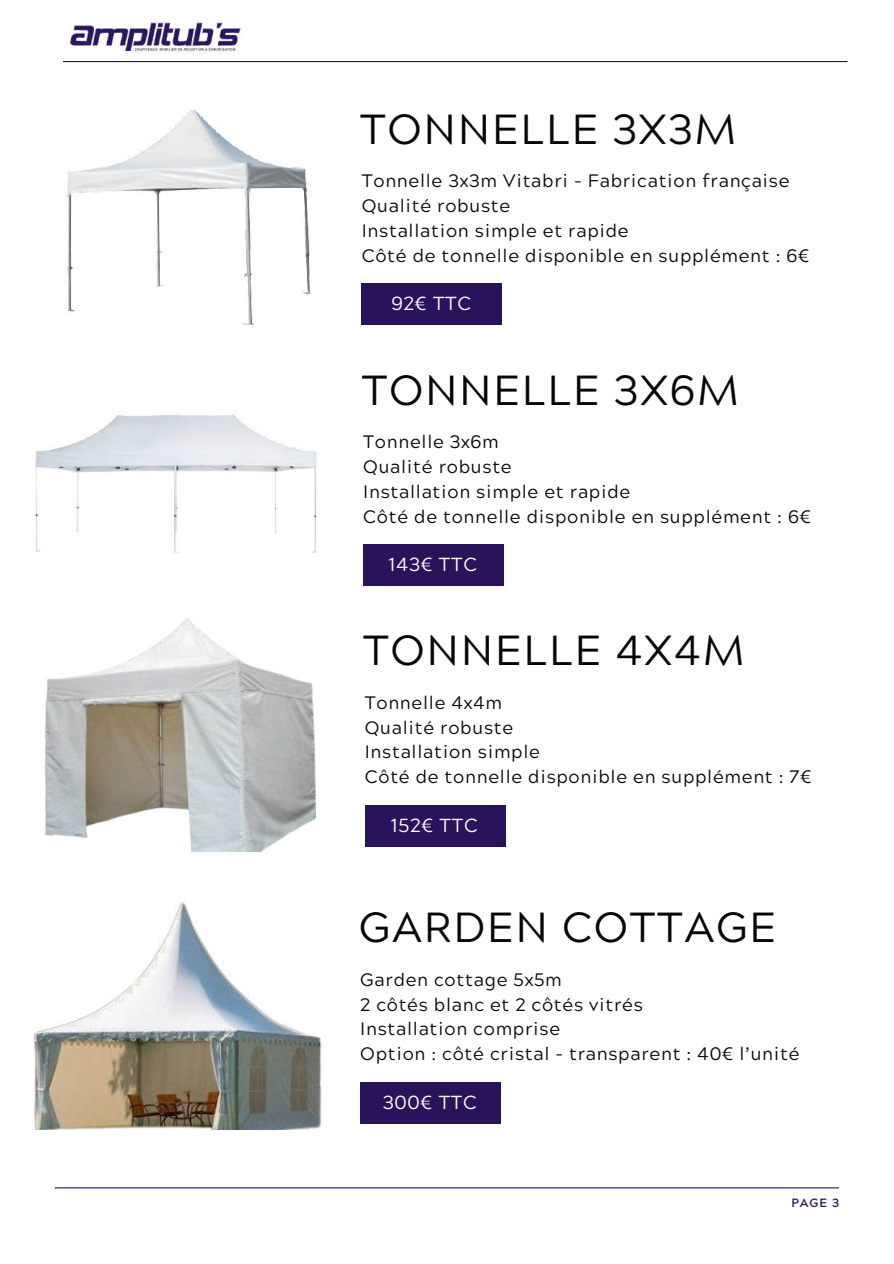
<style>
.page{position:relative;width:894px;height:1264px;background:#fff}
.page>*{position:absolute;margin:0;border:0;box-sizing:border-box;transform-origin:0 0}
.t1{font:42px "Acherus Grotesque";letter-spacing:.04em;color:#080704}
.t2{font:18.9px "Acherus Grotesque";letter-spacing:.04em;color:#fff}
.t3{font:18px/24.8px "Acherus Grotesque";letter-spacing:.04em;color:#080704}
.t4{font:700 12px "Acherus Grotesque";color:#341e54}
</style>
<div class="page">
<hr style="left:63px;top:61px;width:784px;height:1px;background:#29145b">
<img style="left:70px;top:22px;width:171px;height:32px">
<hr style="left:55px;top:1187px;width:783px;height:1px;background:#29145b">
<img style="left:65px;top:110px;width:246px;height:215px">
<div style="left:361px;top:283px;width:141px;height:42px;background:#29145b"></div>
<div style="left:363px;top:544px;width:140px;height:42px;background:#29145b"></div>
<img style="left:35px;top:414px;width:282px;height:139px">
<div style="left:360px;top:1082px;width:140px;height:41px;background:#29145b"></div>
<div style="left:364px;top:805px;width:141px;height:42px;background:#29145b"></div>
<img style="left:44px;top:618px;width:272px;height:233px">
<img style="left:33px;top:902px;width:289px;height:226px">
<h1 class="t1" style="left:360px;top:94px;width:377px">TONNELLE 3X3M</h1>
<p class="t3" style="left:361px;top:168px;width:449px">Tonnelle 3x3m Vitabri - Fabrication française Qualité robuste<br>Installation simple et rapide<br>Côté de tonnelle disponible en supplément : 6€</p>
<p class="t2" style="left:391px;top:287px;width:81px">92€ TTC</p>
<h1 class="t1" style="left:361px;top:354px;width:378px">TONNELLE 3X6M</h1>
<p class="t3" style="left:363px;top:428px;width:449px">Tonnelle 3x6m<br>Qualité robuste<br>Installation simple et rapide<br>Côté de tonnelle disponible en supplément : 6€</p>
<p class="t2" style="left:388px;top:548px;width:90px">143€ TTC</p>
<h1 class="t1" style="left:363px;top:615px;width:383px">TONNELLE 4X4M</h1>
<p class="t3" style="left:364px;top:689px;width:448px">Tonnelle 4x4m<br>Qualité robuste<br>Installation simple<br>Côté de tonnelle disponible en supplément : 7€</p>
<p class="t2" style="left:390px;top:809px;width:88px">152€ TTC</p>
<h1 class="t1" style="left:358px;top:892px;width:418px">GARDEN COTTAGE</h1>
<p class="t3" style="left:360px;top:966px;width:440px">Garden cottage 5x5m<br>2 côtés blanc et 2 côtés vitrés<br>Installation comprise<br>Option : côté cristal - transparent : 40€ l’unité</p>
<p class="t2" style="left:382px;top:1086px;width:96px">300€ TTC</p>
<p class="t4" style="left:791px;top:1192px;width:49px">PAGE 3</p>
</div>
